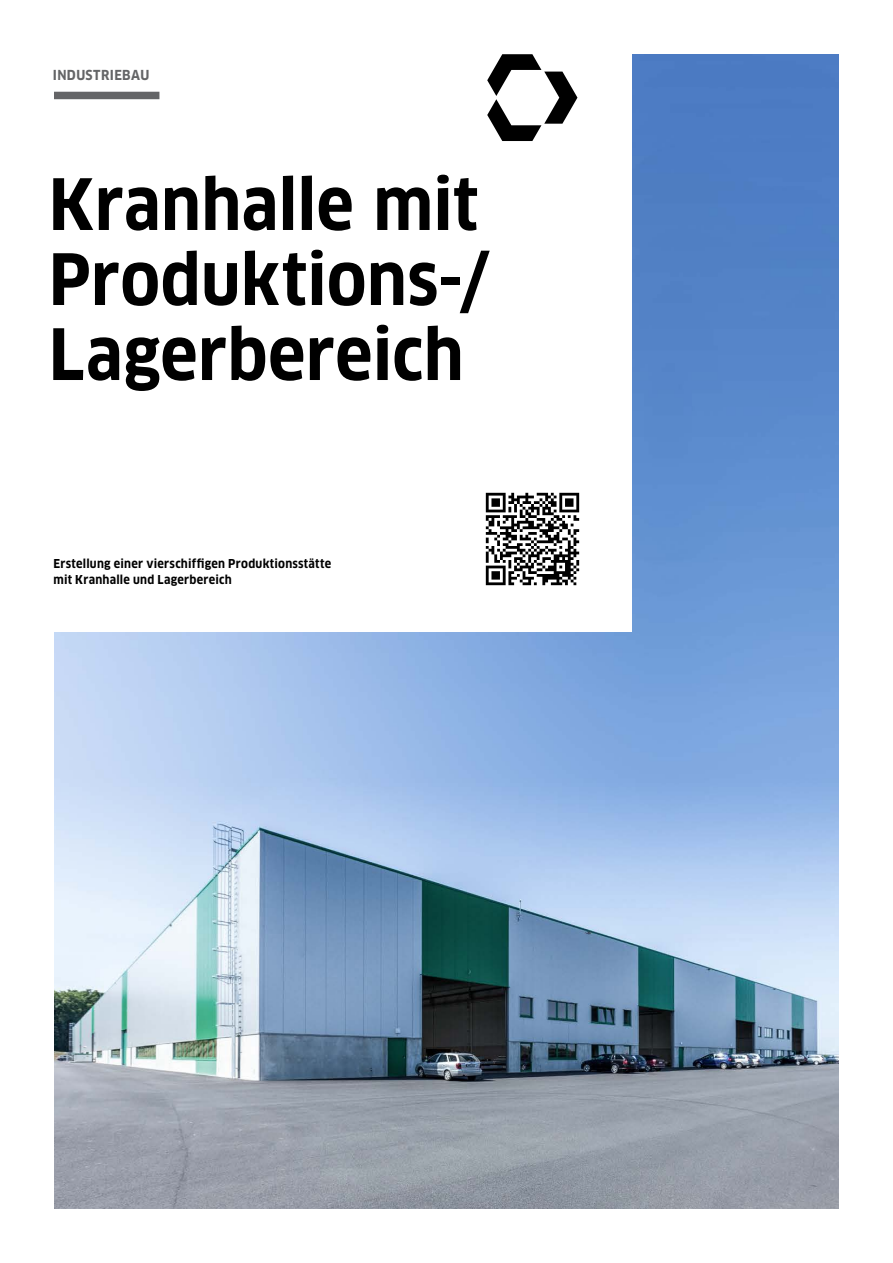
<style>
.page{position:relative;width:893px;height:1263px;background:#fff}
.page>*{position:absolute;margin:0;border:0;box-sizing:border-box;transform-origin:0 0}
.t1{font:700 69px/75px "Clan Narrow OSF";letter-spacing:.005em;color:#000}
.t2{font:700 13.5px "Clan Narrow OSF";letter-spacing:.025em;color:#646567}
.t3{font:700 12px/16.5px "Clan Narrow OSF";letter-spacing:.02em;color:#000}
</style>
<div class="page">
<img style="left:54px;top:54px;width:785px;height:1155px">
<div style="left:0;top:0;width:631px;height:631px;background:#fff"></div>
<svg style="left:487px;top:54px;width:90px;height:87px"></svg>
<div style="left:54px;top:92px;width:105px;height:7px;background:#646567"></div>
<img style="left:485px;top:492px;width:95px;height:94px">
<p class="t2" style="left:53px;top:67px;width:98px">INDUSTRIEBAU</p>
<h1 class="t1" style="left:49px;top:168px;width:442px">Kranhalle mit<br>Produktions-/<br>Lagerbereich</h1>
<p class="t3" style="left:53px;top:555px;width:279px">Erstellung einer vierschiffigen Produktionsstätte mit Kranhalle und Lagerbereich</p>
</div>
